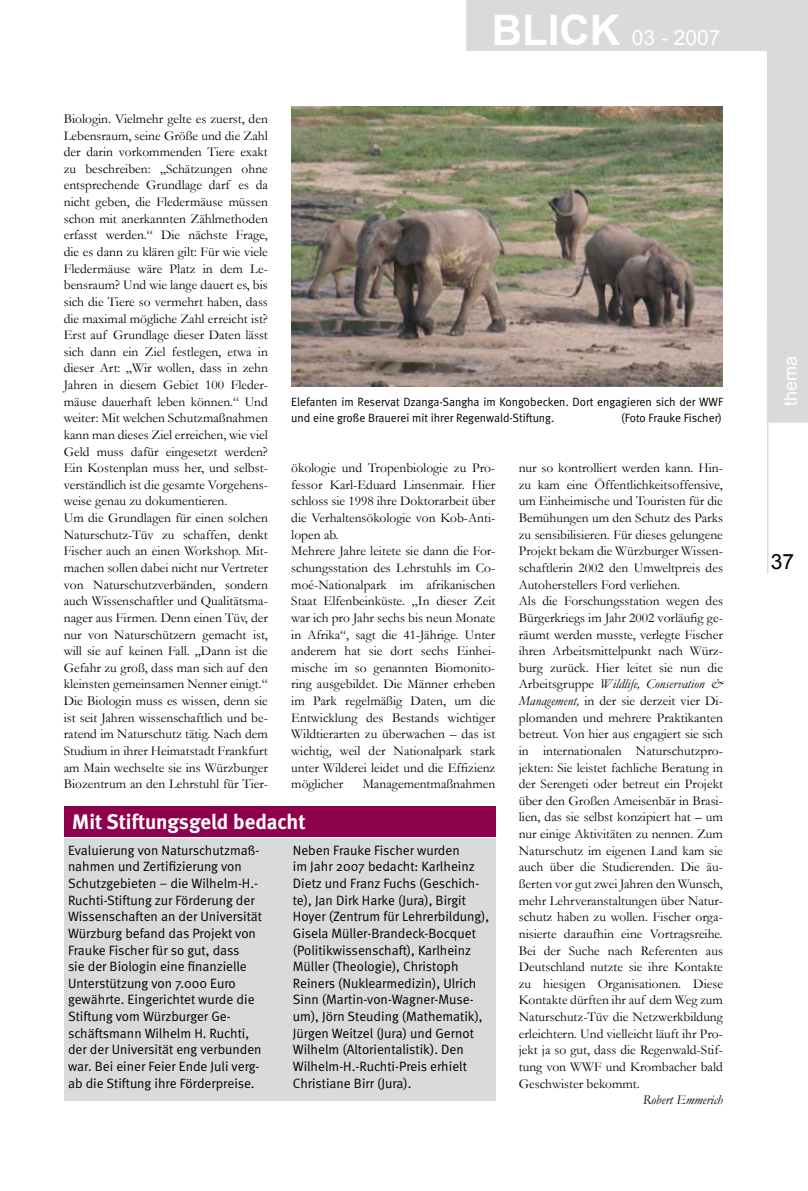
<style>
.page{position:relative;width:808px;height:1191px;background:#fff}
.page>*{position:absolute;margin:0;border:0;box-sizing:border-box;transform-origin:0 0}
.t1{font:700 21px "Meta";color:#fff}
.t2{font:21px "Arial";color:#fff}
.t3{font:21px "Arial";color:#000}
.t4{font:18px "Arial";color:#fff}
.t5{font:13.5px/16.6px "Garamond";color:#000}
.t6{font:13.5px/16.6px "Meta Normal";color:#000}
.t7{font:italic 13.5px "Garamond";color:#000}
.t8{font:12px/16.6px "Meta Normal";color:#000}
.s1{font-weight:700;font-size:42px}
.s2{font-style:italic}
</style>
<div class="page">
<svg style="left:466px;top:0;width:342px;height:423px"></svg>
<hr style="left:767px;top:319px;width:1px;height:254px;background:#d9dada">
<div style="left:491px;top:1px;width:262px;height:48px;background:#d9dada"></div>
<div style="left:490px;top:0;width:263px;height:50px;border:2px solid #d9dada"></div>
<div style="left:769px;top:195px;width:37px;height:212px;background:#d9dada"></div>
<div style="left:768px;top:195px;width:39px;height:212px;border:2px solid #d9dada"></div>
<div style="left:64px;top:837px;width:431px;height:263px;background:#d9dada"></div>
<div style="left:64px;top:806px;width:431px;height:31px;background:#8d004b"></div>
<img style="left:291px;top:106px;width:432px;height:281px">
<h1 class="t2" style="left:492px;top:23px;width:230px"><span class="s1">BLICK</span> 03 - 2007</h1>
<p class="t5" style="left:64px;top:110px;width:206px">Biologin. Vielmehr gelte es zuerst, den Lebensraum, seine Größe und die Zahl der darin vorkommenden Tiere exakt zu beschreiben: „Schätzungen ohne entsprechende Grundlage darf es da nicht geben, die Fledermäuse müssen schon mit anerkannten Zählmethoden erfasst werden.“ Die nächste Frage, die es dann zu klären gilt: Für wie viele Fledermäuse wäre Platz in dem Le&shy;bensraum? Und wie lange dauert es, bis sich die Tiere so vermehrt haben, dass die maximal mögliche Zahl erreicht ist?<br>Erst auf Grundlage dieser Daten lässt sich dann ein Ziel festlegen, etwa in dieser Art: „Wir wollen, dass in zehn Jahren in diesem Gebiet 100 Fleder&shy;mäuse dauerhaft leben können.“ Und weiter: Mit welchen Schutzmaßnahmen kann man dieses Ziel erreichen, wie viel Geld muss dafür eingesetzt werden?<br>Ein Kostenplan muss her, und selbst&shy;verständlich ist die gesamte Vorgehens&shy;weise genau zu dokumentieren.<br>Um die Grundlagen für einen solchen Naturschutz-Tüv zu schaffen, denkt Fischer auch an einen Workshop. Mit&shy;machen sollen dabei nicht nur Vertreter von Naturschutzverbänden, sondern auch Wissenschaftler und Qualitätsma&shy;nager aus Firmen. Denn einen Tüv, der nur von Naturschützern gemacht ist, will sie auf keinen Fall. „Dann ist die Gefahr zu groß, dass man sich auf den kleinsten gemeinsamen Nenner einigt.“ Die Biologin muss es wissen, denn sie ist seit Jahren wissenschaftlich und be&shy;ratend im Naturschutz tätig. Nach dem Studium in ihrer Heimatstadt Frankfurt am Main wechselte sie ins Würzburger Biozentrum an den Lehrstuhl für Tier-</p>
<p class="t8" style="left:291px;top:393px;width:433px">Elefanten im Reservat Dzanga-Sangha im Kongobecken. Dort engagieren sich der WWF und eine große Brauerei mit ihrer Regenwald-Stiftung.</p>
<p class="t8" style="left:621px;top:410px;width:102px">(Foto Frauke Fischer)</p>
<p class="t5" style="left:519px;top:459px;width:206px">nur so kontrolliert werden kann. Hin&shy;zu kam eine Öffentlichkeitsoffensive, um Einheimische und Touristen für die Bemühungen um den Schutz des Parks zu sensibilisieren. Für dieses gelungene Projekt bekam die Würzburger Wissen&shy;schaftlerin 2002 den Umweltpreis des Autoherstellers Ford verliehen.<br>Als die Forschungsstation wegen des Bürgerkriegs im Jahr 2002 vorläufig ge&shy;räumt werden musste, verlegte Fischer ihren Arbeitsmittelpunkt nach Würz&shy;burg zurück. Hier leitet sie nun die Arbeitsgruppe <span class="s2">Wildlife, Conservation &amp; Management,</span> in der sie derzeit vier Di&shy;plomanden und mehrere Praktikanten betreut. Von hier aus engagiert sie sich in internationalen Naturschutzpro&shy;jekten: Sie leistet fachliche Beratung in der Serengeti oder betreut ein Projekt über den Großen Ameisenbär in Brasi&shy;lien, das sie selbst konzipiert hat – um nur einige Aktivitäten zu nennen. Zum Naturschutz im eigenen Land kam sie auch über die Studierenden. Die äu&shy;ßerten vor gut zwei Jahren den Wunsch, mehr Lehrveranstaltungen über Natur&shy;schutz haben zu wollen. Fischer orga&shy;nisierte daraufhin eine Vortragsreihe.<br>Bei der Suche nach Referenten aus Deutschland nutzte sie ihre Kontakte zu hiesigen Organisationen. Diese Kontakte dürften ihr auf dem Weg zum Naturschutz-Tüv die Netzwerkbildung erleichtern. Und vielleicht läuft ihr Pro&shy;jekt ja so gut, dass die Regenwald-Stif&shy;tung von WWF und Krombacher bald Geschwister bekommt.</p>
<p class="t7" style="left:643px;top:1090px;width:82px">Robert Emmerich</p>
<p class="t5" style="left:291px;top:459px;width:206px">ökologie und Tropenbiologie zu Pro&shy;fessor Karl-Eduard Linsenmair. Hier schloss sie 1998 ihre Doktorarbeit über die Verhaltensökologie von Kob-Anti&shy;lopen ab.<br>Mehrere Jahre leitete sie dann die For&shy;schungsstation des Lehrstuhls im Co&shy;moé-Nationalpark im afrikanischen Staat Elfenbeinküste. „In dieser Zeit war ich pro Jahr sechs bis neun Monate in Afrika“, sagt die 41-Jährige. Unter anderem hat sie dort sechs Einhei&shy;mische im so genannten Biomonito&shy;ring ausgebildet. Die Männer erheben im Park regelmäßig Daten, um die Entwicklung des Bestands wichtiger Wildtierarten zu überwachen – das ist wichtig, weil der Nationalpark stark unter Wilderei leidet und die Effizienz möglicher</p>
<p class="t5" style="left:363px;top:775px;width:134px">Managementmaßnahmen</p>
<h1 class="t1" style="left:72px;top:809px;width:235px">Mit Stiftungsgeld bedacht</h1>
<p class="t6" style="left:68px;top:841px;width:195px">Evaluierung von Naturschutzmaß&shy;nahmen und Zertifizierung von Schutzgebieten – die Wilhelm-H.- Ruchti-Stiftung zur Förderung der Wissenschaften an der Universität Würzburg befand das Projekt von Frauke Fischer für so gut, dass<br>sie der Biologin eine finanzielle Unterstützung von 7.000 Euro gewährte. Eingerichtet wurde die Stiftung vom Würzburger Ge&shy;schäftsmann Wilhelm H. Ruchti, der der Universität eng verbunden war. Bei einer Feier Ende Juli verg&shy;ab die Stiftung ihre Förderpreise.</p>
<p class="t6" style="left:293px;top:841px;width:198px">Neben Frauke Fischer wurden<br>im Jahr 2007 bedacht: Karlheinz Dietz und Franz Fuchs (Geschich&shy;te), Jan Dirk Harke (Jura), Birgit Hoyer (Zentrum für Lehrerbildung), Gisela Müller-Brandeck-Bocquet (Politikwissenschaft), Karlheinz Müller (Theologie), Christoph Reiners (Nuklearmedizin), Ulrich Sinn (Martin-von-Wagner-Muse&shy;um), Jörn Steuding (Mathematik), Jürgen Weitzel (Jura) und Gernot Wilhelm (Altorientalistik). Den Wilhelm-H.-Ruchti-Preis erhielt Christiane Birr (Jura).</p>
<h2 class="t4" style="left:778px;top:406px;width:52px;rotate:-90deg">thema</h2>
<h1 class="t3" style="left:771px;top:548px;width:25px">37</h1>
</div>
